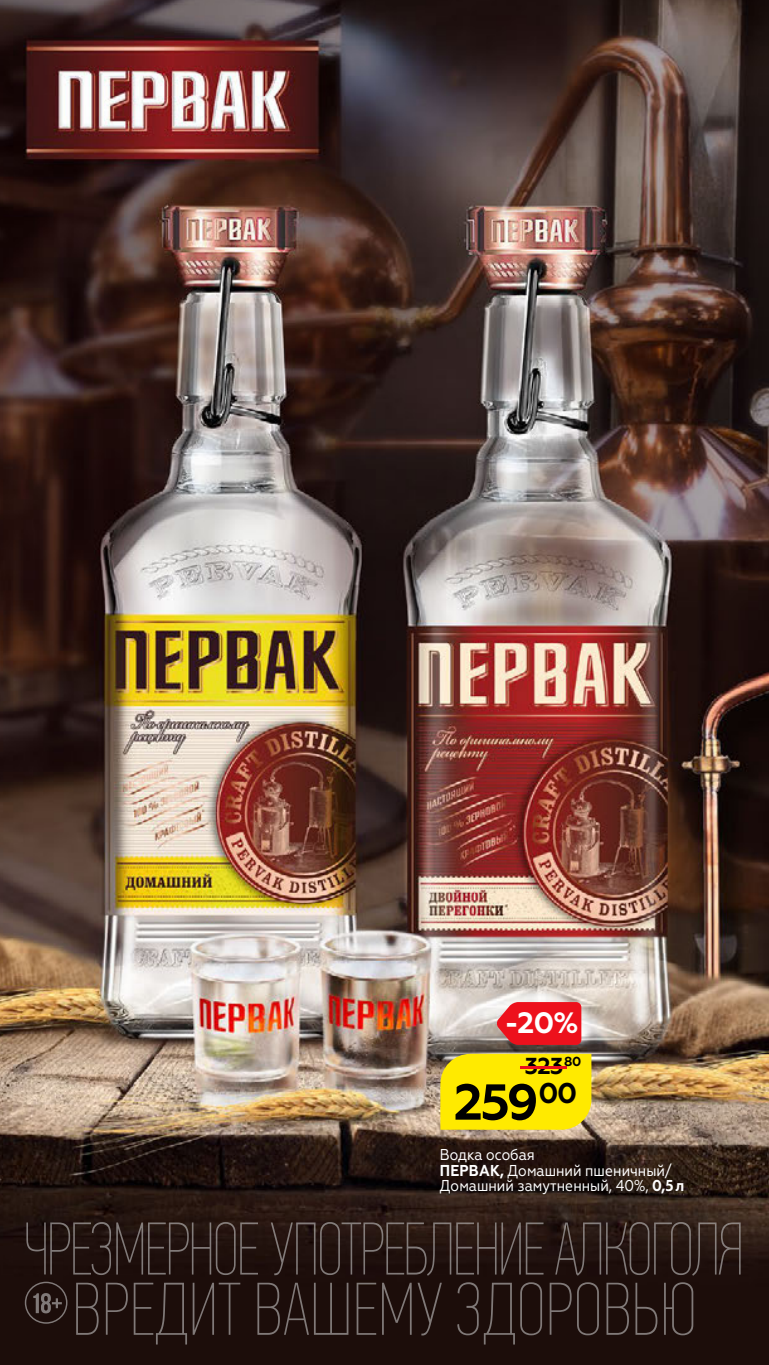
<style>
.page{position:relative;width:769px;height:1365px;background:#fff}
.page>*{position:absolute;margin:0;border:0;box-sizing:border-box;transform-origin:0 0}
.t1{font:700 50.4px "Geometria";color:#000}
.t2{font:700 29.4px "Geometria";color:#fff}
.t3{font:700 23.1px "Geometria";color:#000}
.t4{font:15.75px/15.8px "Geometria Narrow";color:#fff}
.t5{font:700 13.12px "Geometria";color:#000}
.s1{font-size:23.1px;color:#ed111c}
.s2{font-weight:700}
</style>
<div class="page">
<img style="left:0;top:0;width:769px;height:1364px">
<svg style="left:76px;top:1282px;width:617px;height:62px;background:#281a17"></svg>
<svg style="left:26px;top:1221px;width:715px;height:54px;background:#2f211d"></svg>
<div style="left:25px;top:1281px;width:42px;height:42px;border:1px solid #c3c2c2;border-radius:50%"></div>
<svg style="left:33px;top:1292px;width:29px;height:21px"></svg>
<svg style="left:496px;top:1001px;width:85px;height:43px;background:#e9262f"></svg>
<div style="left:440px;top:1053px;width:151px;height:76px;background:#ffea00"></div>
<p class="t2" style="left:505px;top:1004px;width:76px">-20%</p>
<p class="t5" style="left:506px;top:1053px;width:77px"><span class="s1">-</span>80</p>
<p class="t3" style="left:525px;top:1051px;width:40px">323</p>
<p class="t1" style="left:454px;top:1071px;width:125px">259<sup>00</sup></p>
<p class="t4" style="left:440px;top:1146px;width:246px">Водка особая<br><span class="s2">ПЕРВАК,</span> Домашний пшеничный/<br>Домашний замутненный, 40%, <span class="s2">0,5 л</span></p>
</div>
